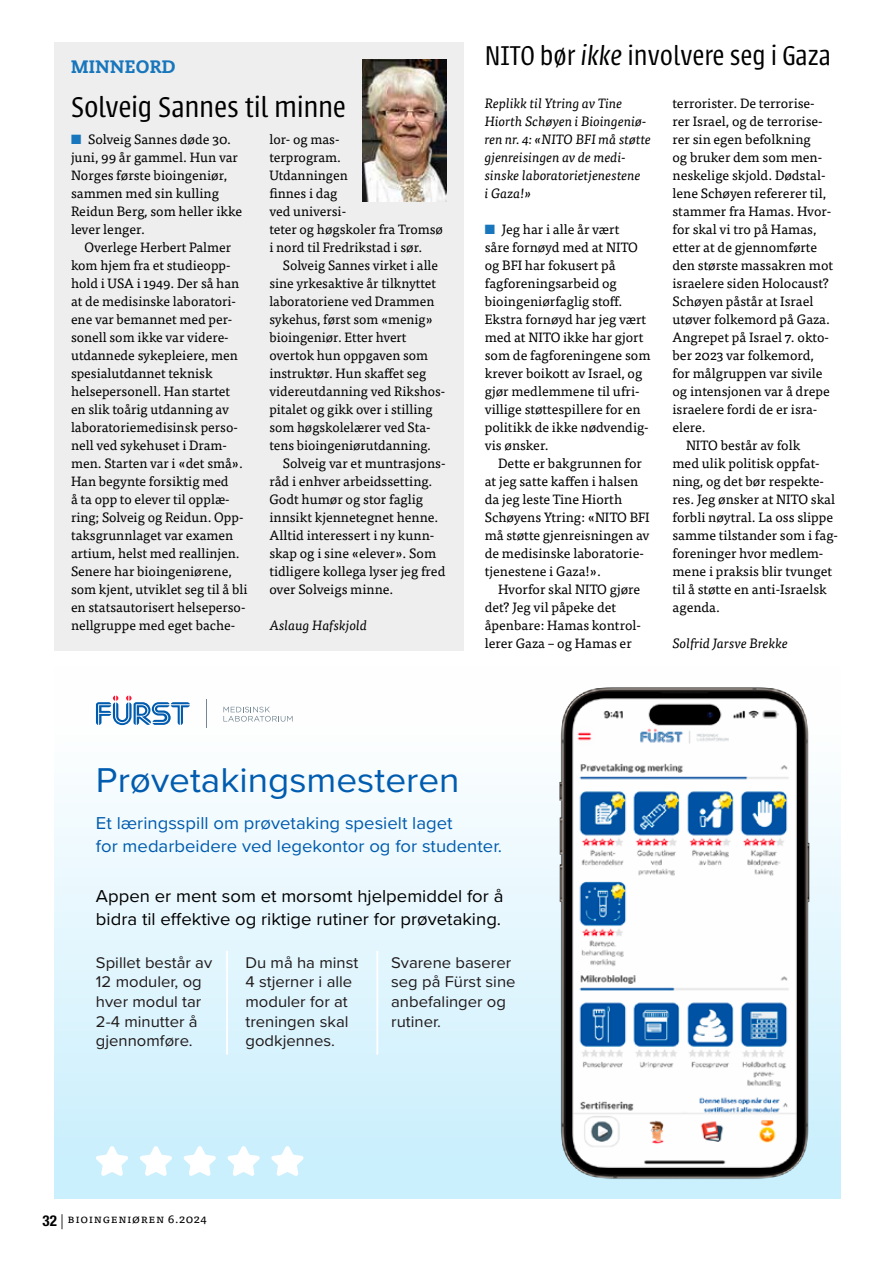
<style>
.page{position:relative;width:893px;height:1263px;background:#fff}
.page>*{position:absolute;margin:0;border:0;box-sizing:border-box;transform-origin:0 0}
.t1{font:35.7px "Proxima Nova";color:#005caf;scale:1.04 1}
.t2{font:300 31.5px "Urbana";letter-spacing:-.01em;color:#000}
.t3{font:300 30px "Urbana";color:#000;scale:.96 1}
.t4{font:800 18px "Caecilia LT Std";letter-spacing:.02em;color:#1776bc}
.t5{font:17.85px/23.2px "Proxima Nova";color:#000;scale:1.04 1}
.t6{font:17.85px/23.2px "Proxima Nova";color:#005bae;scale:1.04 1}
.t7{font:16.05px/19.6px "Proxima Nova";color:#201a1b;scale:1.04 1}
.t8{font:13.5px/18px "Tisa Pro";color:#000}
.t9{font:italic 13.5px/18px "Tisa Pro";color:#000}
.t10{font:12px "Tisa Pro";letter-spacing:.05em;color:#000}
.s1{color:#1776bc}
.s2{font-style:italic}
.s3{font-family:"Helvetica Neue LT Pro";font-weight:700;font-stretch:condensed;font-size:15px}
.s4{font-family:"Helvetica Neue LT Pro";font-weight:300;font-size:15px}
</style>
<div class="page">
<hr style="left:892px;top:0;width:1px;height:214px;background:#dfdcdf">
<div style="left:54px;top:667px;width:787px;height:531px;background:linear-gradient(to bottom,#fffffe,#c7eefd)"></div>
<svg style="left:223px;top:707px;width:70px;height:15px"></svg>
<svg style="left:206px;top:699px;width:1px;height:28px"></svg>
<svg style="left:96px;top:696px;width:94px;height:29px"></svg>
<hr style="left:226px;top:951px;width:2px;height:104px;background:#fff">
<hr style="left:376px;top:951px;width:2px;height:104px;background:#fff">
<img style="left:557px;top:684px;width:254px;height:497px">
<svg style="left:96px;top:1146px;width:32px;height:30px"></svg>
<svg style="left:140px;top:1146px;width:32px;height:30px"></svg>
<svg style="left:183px;top:1146px;width:33px;height:30px"></svg>
<svg style="left:227px;top:1146px;width:33px;height:30px"></svg>
<svg style="left:271px;top:1146px;width:33px;height:30px"></svg>
<div style="left:54px;top:43px;width:409px;height:608px;background:#eee"></div>
<img style="left:362px;top:60px;width:84px;height:142px">
<h3 class="t4" style="left:71px;top:56px;width:106px">MINNEORD</h3>
<h2 class="t2" style="left:71px;top:91px;width:277px">Solveig Sannes til minne</h2>
<p class="t8" style="left:71px;top:129px;width:173px"><span class="s1">■</span> Solveig Sannes døde 30. juni, 99 år gammel. Hun var<br>Norges første bioingeniør, sammen med sin kulling<br>Reidun Berg, som heller ikke lever lenger.</p>
<p class="t8" style="left:71px;top:237px;width:178px;text-indent:13px">Overlege Herbert Palmer kom hjem fra et studieopp&shy;hold i USA i 1949. Der så han at de medisinske laboratori&shy;ene var bemannet med per&shy;sonell som ikke var videre&shy;utdannede sykepleiere, men spesialutdannet teknisk helsepersonell. Han startet en slik toårig utdanning av laboratoriemedisinsk perso&shy;nell ved sykehuset i Dram&shy;men. Starten var i «det små».<br>Han begynte forsiktig med<br>å ta opp to elever til opplæ&shy;ring; Solveig og Reidun. Opp&shy;taksgrunnlaget var examen artium, helst med reallinjen.<br>Senere har bioingeniørene, som kjent, utviklet seg til å bli en statsautorisert helseperso&shy;nellgruppe med eget bache-</p>
<p class="t8" style="left:269px;top:129px;width:175px">lor- og mas-<br>terprogram.<br>Utdanningen<br>finnes i dag<br>ved universi-<br>teter og høgskoler fra Tromsø i nord til Fredrikstad i sør.</p>
<p class="t8" style="left:269px;top:255px;width:177px;text-indent:13px">Solveig Sannes virket i alle sine yrkesaktive år tilknyttet laboratoriene ved Drammen sykehus, først som «menig» bioingeniør. Etter hvert overtok hun oppgaven som instruktør. Hun skaf-fet seg videreutdanning ved Rikshos&shy;pitalet og gikk over i stilling som høgskolelærer ved Sta&shy;tens bioingeniørutdanning.</p>
<p class="t8" style="left:269px;top:453px;width:178px;text-indent:14px">Solveig var et muntrasjons&shy;råd i enhver arbeidssetting.<br>Godt humør og stor faglig innsikt kjennetegnet henne.<br>Alltid interessert i ny kunn&shy;skap og i sine «elever». Som tidligere kollega lyser jeg fred over Solveigs minne.</p>
<p class="t9" style="left:269px;top:615px;width:99px">Aslaug Hafskjold</p>
<h3 class="t3" style="left:485px;top:40px;width:362px">NITO bør <span class="s2">ikke</span> involvere seg i Gaza</h3>
<p class="t9" style="left:485px;top:94px;width:168px">Replikk til Ytring av Tine<br>Hiorth Schøyen i Bioingeniø&shy;ren nr. 4: «NITO BFI må støtte gjenreisingen av de medi&shy;sinske laboratorietjenestene<br>i Gaza!»</p>
<p class="t8" style="left:485px;top:219px;width:167px"><span class="s1">■</span> Jeg har i alle år vært<br>såre fornøyd med at NITO og BFI har fokusert på fagforeningsarbeid og bioingeniørfaglig stoff.<br>Ekstra fornøyd har jeg vært med at NITO ikke har gjort som de fagforeningene som krever boikott av Israel, og gjør medlemmene til ufri&shy;villige støttespillere for en politikk de ikke nødvendig&shy;vis ønsker.</p>
<p class="t8" style="left:485px;top:453px;width:166px;text-indent:14px">Dette er bakgrunnen for at jeg satte kaffen i halsen da jeg leste Tine Hiorth<br>Schøyens Ytring: «NITO BFI må støtte gjenreisningen av de medisinske laboratorie&shy;tjenestene i Gaza!».</p>
<p class="t8" style="left:485px;top:579px;width:158px;text-indent:14px">Hvorfor skal NITO gjøre det? Jeg vil påpeke det åpenbare: Hamas kontrol&shy;lerer Gaza – og Hamas er</p>
<p class="t8" style="left:672px;top:93px;width:144px">terrorister. De terrorise-</p>
<p class="t8" style="left:672px;top:111px;width:152px">rer Israel, og de terrorise-</p>
<p class="t8" style="left:672px;top:129px;width:140px">rer sin egen befolkning</p>
<p class="t8" style="left:672px;top:147px;width:151px">og bruker dem som men-</p>
<p class="t8" style="left:672px;top:165px;width:155px">neskelige skjold. Dødstal-</p>
<p class="t8" style="left:672px;top:183px;width:155px">lene Schøyen refererer til,</p>
<p class="t8" style="left:672px;top:201px;width:160px">stammer fra Hamas. Hvor-</p>
<p class="t8" style="left:672px;top:219px;width:145px">for skal vi tro på Hamas,</p>
<p class="t8" style="left:672px;top:237px;width:146px">etter at de gjennomførte</p>
<p class="t8" style="left:672px;top:255px;width:162px">den største massakren mot</p>
<p class="t8" style="left:672px;top:273px;width:158px">israelere siden Holocaust?</p>
<p class="t8" style="left:672px;top:291px;width:142px">Schøyen påstår at Israel</p>
<p class="t8" style="left:672px;top:309px;width:159px">utøver folkemord på Gaza.</p>
<p class="t8" style="left:672px;top:327px;width:158px">Angrepet på Israel 7. okto-</p>
<p class="t8" style="left:672px;top:345px;width:143px">ber 2023 var folkemord,</p>
<p class="t8" style="left:672px;top:363px;width:152px">for målgruppen var sivile</p>
<p class="t8" style="left:672px;top:381px;width:159px">og intensjonen var å drepe</p>
<p class="t8" style="left:672px;top:399px;width:146px">israelere fordi de er isra-</p>
<p class="t8" style="left:672px;top:417px;width:35px">elere.</p>
<p class="t8" style="left:686px;top:435px;width:116px">NITO består av folk</p>
<p class="t8" style="left:672px;top:453px;width:149px">med ulik politisk oppfat-</p>
<p class="t8" style="left:672px;top:471px;width:153px">ning, og det bør respekte-</p>
<p class="t8" style="left:672px;top:489px;width:164px">res. Jeg ønsker at NITO skal</p>
<p class="t8" style="left:672px;top:507px;width:162px">forbli nøytral. La oss slippe</p>
<p class="t8" style="left:672px;top:525px;width:167px">samme tilstander som i fag-</p>
<p class="t8" style="left:672px;top:543px;width:152px">foreninger hvor medlem-</p>
<p class="t8" style="left:672px;top:561px;width:161px">mene i praksis blir tvunget</p>
<p class="t8" style="left:672px;top:579px;width:156px">til å støtte en anti-Israelsk</p>
<p class="t8" style="left:672px;top:597px;width:49px">agenda.</p>
<p class="t9" style="left:672px;top:633px;width:117px">Solfrid Jarsve Brekke</p>
<h1 class="t1" style="left:96px;top:754px;width:351px">Prøvetakingsmesteren</h1>
<h3 class="t6" style="left:96px;top:810px;width:392px">Et læringsspill om prøvetaking spesielt laget<br>for medarbeidere ved legekontor og for studenter.</h3>
<h3 class="t5" style="left:96px;top:884px;width:393px">Appen er ment som et morsomt hjelpemiddel for å bidra til effektive og riktige rutiner for prøvetaking.</h3>
<p class="t7" style="left:96px;top:952px;width:113px">Spillet består av<br>12 moduler, og hver modul tar<br>2-4 minutter å gjennomføre.</p>
<p class="t7" style="left:245px;top:952px;width:110px">Du må ha minst<br>4 stjerner i alle moduler for at treningen skal godkjennes.</p>
<p class="t7" style="left:391px;top:952px;width:121px">Svarene baserer seg på Fürst sine anbefalinger og rutiner.</p>
<p class="t10" style="left:43px;top:1209px;width:166px"><span class="s3">32</span> <span class="s4">|</span> Bioingeniøren 6.2024</p>
</div>
